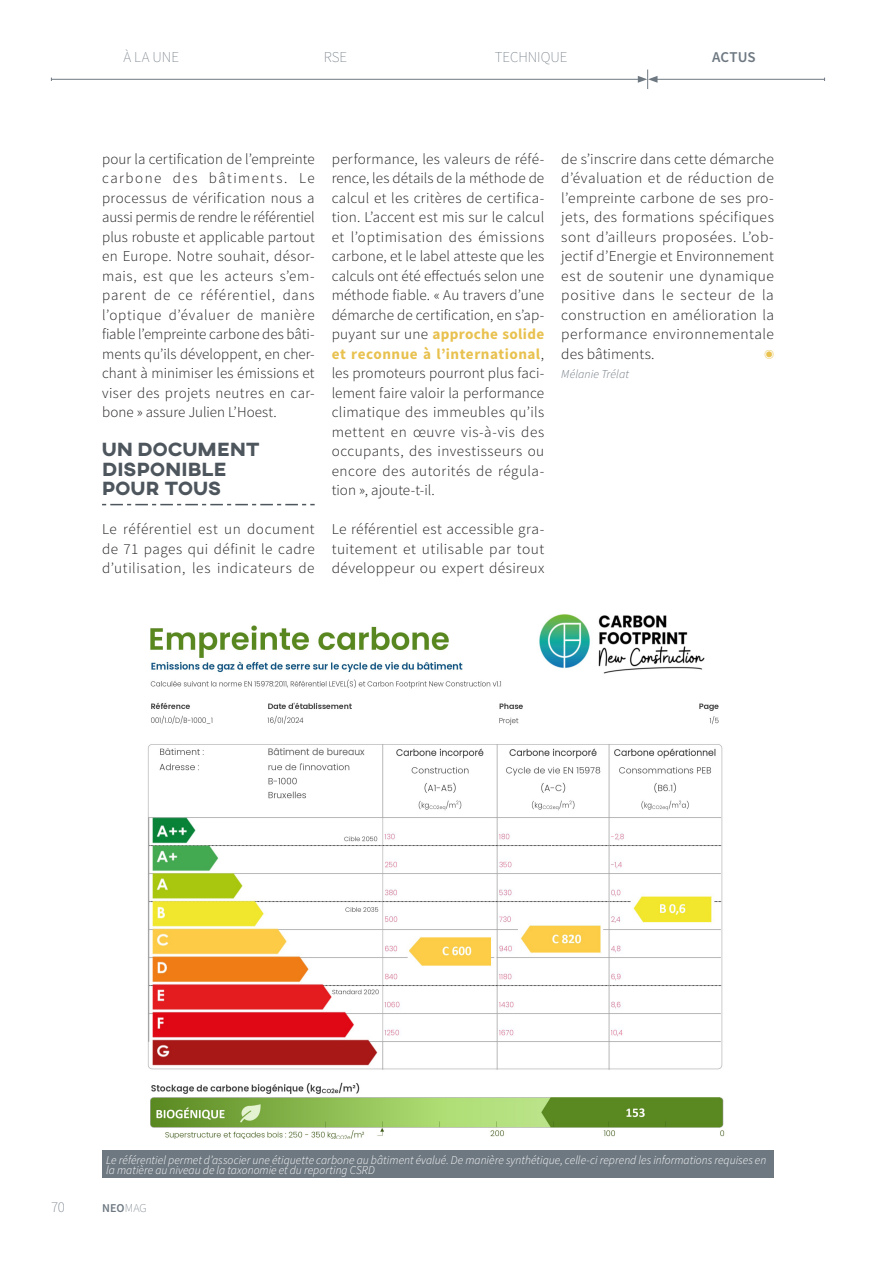
<style>
.page{position:relative;width:893px;height:1263px;background:#fff}
.page>*{position:absolute;margin:0;border:0;box-sizing:border-box;transform-origin:0 0}
.TITRE_2{font:800 19.5px/19.5px "AXIS";letter-spacing:.01em;color:#4e565d}
.TXT_COURANT{font:300 15px/19.5px "Source Sans Pro";letter-spacing:.03em;color:#231f20;text-align:justify}
.t1{font:200 15px "Source Sans Pro";letter-spacing:-.005em;color:#6e7881}
.t2{font:600 15px "Source Sans Pro";color:#6e7881}
.LEGENDES{font:italic 300 12px/9.8px "Source Sans Pro";letter-spacing:.005em;color:#fff}
.SIGNATURE{font:italic 300 12px "Source Sans Pro";letter-spacing:.005em;color:#6e7881}
.t3{font:600 12px "Source Sans Pro";color:#6e7881}
.TXT_COURANT-2{font:300 10.5px "Source Sans Pro";color:#e8c14f}
.s1{font-weight:700;color:#e8c14f}
.s2{font-weight:200}
</style>
<div class="page">
<svg style="left:102px;top:504px;width:213px;height:1px"></svg>
<img style="left:148px;top:614px;width:577px;height:525px">
<div style="left:102px;top:1151px;width:672px;height:27px;background:#6e7881"></div>
<hr style="left:51px;top:79px;width:589px;height:1px;background:#6e7881">
<hr style="left:655px;top:79px;width:170px;height:1px;background:#6e7881">
<svg style="left:638px;top:70px;width:19px;height:19px"></svg>
<p class="t1" style="left:123px;top:48px;width:57px">À LA UNE</p>
<p class="t1" style="left:324px;top:48px;width:25px">RSE</p>
<p class="t1" style="left:495px;top:48px;width:74px">TECHNIQUE</p>
<p class="t2" style="left:712px;top:47px;width:45px">ACTUS</p>
<p class="TXT_COURANT" style="left:102px;top:149px;width:214px">pour la certification de l’empreinte carbone des bâtiments. Le processus de vérification nous a aussi permis de rendre le référentiel plus robuste et applicable partout en Europe. Notre souhait, désor&shy;mais, est que les acteurs s’em&shy;parent de ce référentiel, dans l’optique d’évaluer de manière fiable l’empreinte carbone des bâti&shy;ments qu’ils développent, en cher&shy;chant à minimiser les émissions et viser des projets neutres en car&shy;bone » assure Julien L’Hoest.</p>
<p class="TITRE_2" style="left:102px;top:441px;width:159px">UN DOCUMENT<br>DISPONIBLE<br>POUR TOUS</p>
<p class="TXT_COURANT" style="left:102px;top:520px;width:214px">Le référentiel est un document de 71 pages qui définit le cadre d’utilisation, les indicateurs de</p>
<p class="TXT_COURANT" style="left:332px;top:149px;width:214px">performance, les valeurs de réfé&shy;rence, les détails de la méthode de calcul et les critères de certifica&shy;tion. L’accent est mis sur le calcul et l’optimisation des émissions carbone, et le label atteste que les calculs ont été effectués selon une méthode fiable. « Au travers d’une démarche de certification, en s’ap&shy;puyant sur une <span class="s1">approche solide et reconnue à l’international</span>, les promoteurs pourront plus faci&shy;lement faire valoir la performance climatique des immeubles qu’ils mettent en œuvre vis-à-vis des occupants, des investisseurs ou encore des autorités de régula&shy;tion », ajoute-t-il.</p>
<p class="TXT_COURANT" style="left:332px;top:520px;width:214px">Le référentiel est accessible gra&shy;tuitement et utilisable par tout développeur ou expert désireux</p>
<p class="TXT_COURANT" style="left:561px;top:149px;width:214px">de s’inscrire dans cette démarche d’évaluation et de réduction de l’empreinte carbone de ses pro&shy;jets, des formations spécifiques sont d’ailleurs proposées. L’ob&shy;jectif d’Energie et Environnement est de soutenir une dynamique positive dans le secteur de la construction en amélioration la performance environnementale des bâtiments.</p>
<p class="TXT_COURANT-2" style="left:764px;top:348px;width:11px">◉</p>
<p class="SIGNATURE" style="left:561px;top:367px;width:69px">Mélanie Trélat</p>
<p class="LEGENDES" style="left:106px;top:1155px;width:662px">Le référentiel permet d’associer une étiquette carbone au bâtiment évalué. De manière synthétique, celle-ci reprend les informations requises en la matière au niveau de la taxonomie et du reporting CSRD</p>
<p class="t1" style="left:51px;top:1198px;width:15px">70</p>
<p class="t3" style="left:102px;top:1200px;width:46px">NEO<span class="s2">MAG</span></p>
</div>
